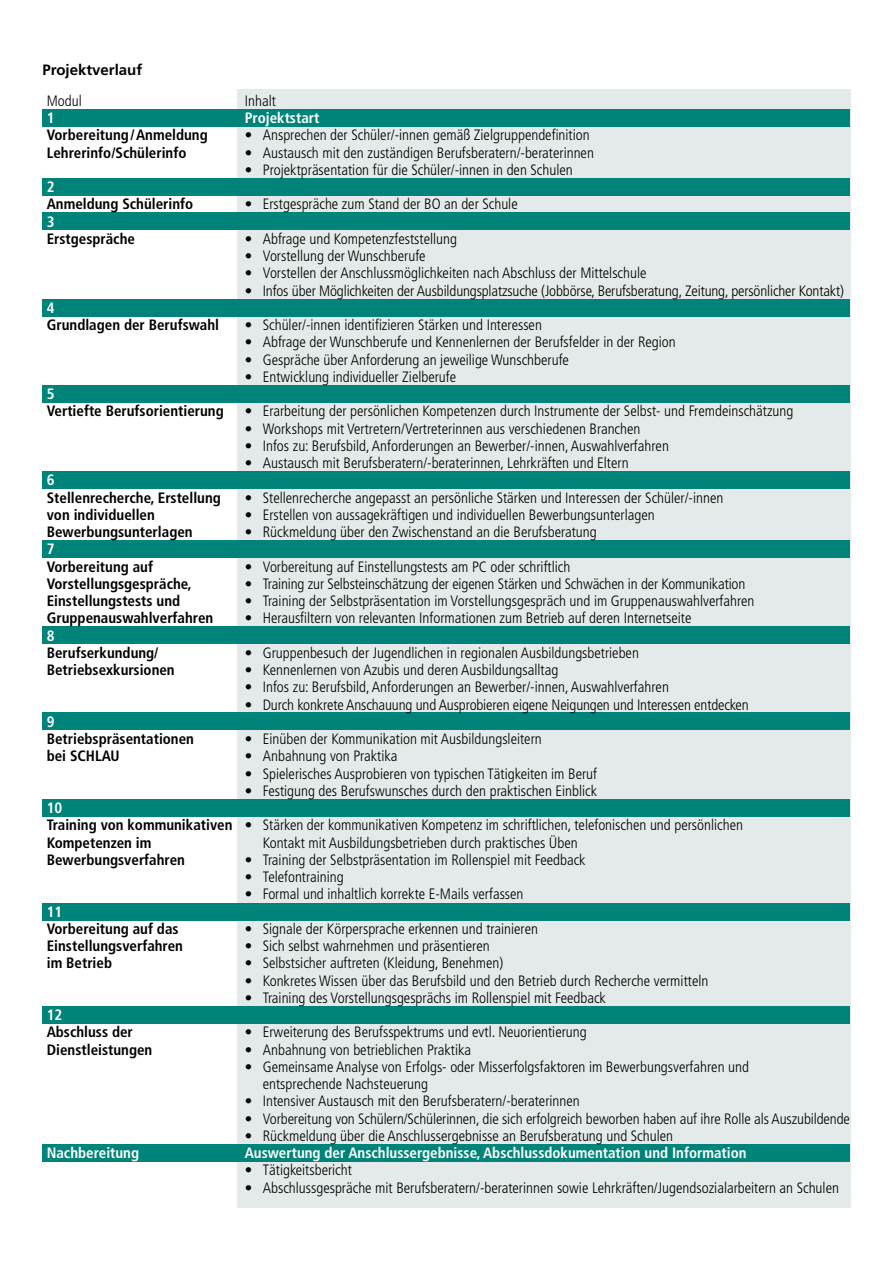
<style>
.page{position:relative;width:893px;height:1263px;background:#fff}
.page>*{position:absolute;margin:0;border:0;box-sizing:border-box;transform-origin:0 0}
.t1{font:300 condensed 15px/17.2px "Frutiger";color:#000}
.t2{font:700 condensed 15px "Frutiger";color:#000}
.t3{font:700 condensed 15px "Frutiger";color:#fff}
.t4{font:700 15px "Frutiger";color:#000}
.s1{font-weight:700;color:#fff}
.s2{font-weight:700}
</style>
<div class="page">
<div style="left:237px;top:89px;width:613px;height:1119px;background:#e4eae9"></div>
<div style="left:43px;top:1145px;width:807px;height:17px;background:#008479"></div>
<div style="left:43px;top:1006px;width:807px;height:17px;background:#008479"></div>
<div style="left:43px;top:903px;width:807px;height:17px;background:#008479"></div>
<div style="left:43px;top:799px;width:807px;height:17px;background:#008479"></div>
<div style="left:43px;top:713px;width:807px;height:17px;background:#008479"></div>
<div style="left:43px;top:627px;width:807px;height:17px;background:#008479"></div>
<div style="left:43px;top:541px;width:807px;height:17px;background:#008479"></div>
<div style="left:43px;top:472px;width:807px;height:17px;background:#008479"></div>
<div style="left:43px;top:385px;width:807px;height:17px;background:#008479"></div>
<div style="left:43px;top:109px;width:807px;height:17px;background:#008479"></div>
<div style="left:43px;top:299px;width:807px;height:17px;background:#008479"></div>
<div style="left:43px;top:212px;width:807px;height:17px;background:#008479"></div>
<div style="left:43px;top:178px;width:807px;height:17px;background:#008479"></div>
<p class="t4" style="left:43px;top:61px;width:101px">Projektverlauf</p>
<p class="t1" style="left:47px;top:92px;width:37px">Modul</p>
<p class="t1" style="left:245px;top:92px;width:33px">Inhalt</p>
<p class="t3" style="left:47px;top:109px;width:9px">1</p>
<p class="t3" style="left:245px;top:109px;width:76px">Projektstart</p>
<p class="t2" style="left:47px;top:126px;width:162px">Vorbereitung/Anmeldung</p>
<p class="t1" style="left:245px;top:127px;width:346px">• Ansprechen der Schüler/-innen gemäß Zielgruppendefinition</p>
<p class="t2" style="left:47px;top:143px;width:141px">Lehrerinfo/Schülerinfo</p>
<p class="t1" style="left:245px;top:144px;width:351px">• Austausch mit den zuständigen Berufsberatern/-beraterinnen</p>
<p class="t1" style="left:245px;top:161px;width:330px">• Projektpräsentation für die Schüler/-innen in den Schulen</p>
<p class="t3" style="left:47px;top:178px;width:9px">2</p>
<p class="t2" style="left:47px;top:195px;width:148px">Anmeldung Schülerinfo</p>
<p class="t1" style="left:245px;top:196px;width:274px">• Erstgespräche zum Stand der BO an der Schule</p>
<p class="t3" style="left:47px;top:212px;width:9px">3</p>
<p class="t2" style="left:47px;top:230px;width:90px">Erstgespräche</p>
<p class="t1" style="left:245px;top:230px;width:214px">• Abfrage und Kompetenzfeststellung</p>
<p class="t1" style="left:245px;top:247px;width:182px">• Vorstellung der Wunschberufe</p>
<p class="t1" style="left:245px;top:265px;width:403px">• Vorstellen der Anschlussmöglichkeiten nach Abschluss der Mittelschule</p>
<p class="t1" style="left:245px;top:282px;width:601px">• Infos über Möglichkeiten der Ausbildungsplatzsuche (Jobbörse, Berufsberatung, Zeitung, persönlicher Kontakt)</p>
<p class="t3" style="left:47px;top:299px;width:9px">4</p>
<p class="t2" style="left:47px;top:316px;width:174px">Grundlagen der Berufswahl</p>
<p class="t1" style="left:245px;top:316px;width:299px">• Schüler/-innen identifizieren Stärken und Interessen</p>
<p class="t1" style="left:245px;top:334px;width:433px">• Abfrage der Wunschberufe und Kennenlernen der Berufsfelder in der Region</p>
<p class="t1" style="left:245px;top:351px;width:326px">• Gespräche über Anforderung an jeweilige Wunschberufe</p>
<p class="t1" style="left:245px;top:368px;width:213px">• Entwicklung individueller Zielberufe</p>
<p class="t3" style="left:47px;top:385px;width:9px">5</p>
<p class="t2" style="left:47px;top:402px;width:179px">Vertiefte Berufsorientierung</p>
<p class="t1" style="left:245px;top:403px;width:550px">• Erarbeitung der persönlichen Kompetenzen durch Instrumente der Selbst- und Fremdeinschätzung</p>
<p class="t1" style="left:245px;top:420px;width:397px">• Workshops mit Vertretern/Vertreterinnen aus verschiedenen Branchen</p>
<p class="t1" style="left:245px;top:437px;width:426px">• Infos zu: Berufsbild, Anforderungen an Bewerber/-innen, Auswahlverfahren</p>
<p class="t1" style="left:245px;top:454px;width:385px">• Austausch mit Berufsberatern/-beraterinnen, Lehrkräften und Eltern</p>
<p class="t3" style="left:47px;top:471px;width:9px">6</p>
<p class="t2" style="left:47px;top:488px;width:176px">Stellenrecherche, Erstellung</p>
<p class="t1" style="left:245px;top:489px;width:480px">• Stellenrecherche angepasst an persönliche Stärken und Interessen der Schüler/-innen</p>
<p class="t2" style="left:47px;top:506px;width:110px">von individuellen</p>
<p class="t1" style="left:245px;top:506px;width:411px">• Erstellen von aussagekräftigen und individuellen Bewerbungsunterlagen</p>
<p class="t2" style="left:47px;top:523px;width:147px">Bewerbungsunterlagen</p>
<p class="t1" style="left:245px;top:523px;width:353px">• Rückmeldung über den Zwischenstand an die Berufsberatung</p>
<p class="t3" style="left:47px;top:540px;width:9px">7</p>
<p class="t2" style="left:47px;top:557px;width:108px">Vorbereitung auf</p>
<p class="t1" style="left:245px;top:558px;width:327px">• Vorbereitung auf Einstellungstests am PC oder schriftlich</p>
<p class="t2" style="left:47px;top:575px;width:146px">Vorstellungsgespräche,</p>
<p class="t1" style="left:245px;top:575px;width:502px">• Training zur Selbsteinschätzung der eigenen Stärken und Schwächen in der Kommunikation</p>
<p class="t2" style="left:47px;top:592px;width:135px">Einstellungstests und</p>
<p class="t1" style="left:245px;top:592px;width:511px">• Training der Selbstpräsentation im Vorstellungsgespräch und im Gruppenauswahlverfahren</p>
<p class="t2" style="left:47px;top:609px;width:168px">Gruppenauswahlverfahren</p>
<p class="t1" style="left:245px;top:610px;width:448px">• Herausfiltern von relevanten Informationen zum Betrieb auf deren Internetseite</p>
<p class="t3" style="left:47px;top:626px;width:9px">8</p>
<p class="t2" style="left:47px;top:644px;width:113px">Berufserkundung/</p>
<p class="t1" style="left:245px;top:644px;width:396px">• Gruppenbesuch der Jugendlichen in regionalen Ausbildungsbetrieben</p>
<p class="t2" style="left:47px;top:661px;width:129px">Betriebsexkursionen</p>
<p class="t1" style="left:245px;top:661px;width:315px">• Kennenlernen von Azubis und deren Ausbildungsalltag</p>
<p class="t1" style="left:245px;top:679px;width:426px">• Infos zu: Berufsbild, Anforderungen an Bewerber/-innen, Auswahlverfahren</p>
<p class="t1" style="left:245px;top:696px;width:505px">• Durch konkrete Anschauung und Ausprobieren eigene Neigungen und Interessen entdecken</p>
<p class="t3" style="left:47px;top:713px;width:9px">9</p>
<p class="t2" style="left:47px;top:730px;width:149px">Betriebspräsentationen</p>
<p class="t1" style="left:245px;top:730px;width:298px">• Einüben der Kommunikation mit Ausbildungsleitern</p>
<p class="t2" style="left:47px;top:747px;width:74px">bei SCHLAU</p>
<p class="t1" style="left:245px;top:748px;width:154px">• Anbahnung von Praktika</p>
<p class="t1" style="left:245px;top:765px;width:354px">• Spielerisches Ausprobieren von typischen Tätigkeiten im Beruf</p>
<p class="t1" style="left:245px;top:782px;width:354px">• Festigung des Berufswunsches durch den praktischen Einblick</p>
<p class="t1" style="left:47px;top:799px;width:698px"><span class="s1">10<br></span><span class="s2">Training von kommunikativen</span> • Stärken der kommunikativen Kompetenz im schriftlichen, telefonischen und persönlichen<br><span class="s2">Kompetenzen im</span></p>
<p class="t1" style="left:263px;top:834px;width:317px">Kontakt mit Ausbildungsbetrieben durch praktisches Üben</p>
<p class="t2" style="left:47px;top:851px;width:140px">Bewerbungsverfahren</p>
<p class="t1" style="left:245px;top:851px;width:342px">• Training der Selbstpräsentation im Rollenspiel mit Feedback</p>
<p class="t1" style="left:245px;top:868px;width:100px">• Telefontraining</p>
<p class="t1" style="left:245px;top:886px;width:280px">• Formal und inhaltlich korrekte E-Mails verfassen</p>
<p class="t3" style="left:47px;top:902px;width:17px">11</p>
<p class="t2" style="left:47px;top:920px;width:133px">Vorbereitung auf das</p>
<p class="t1" style="left:245px;top:920px;width:295px">• Signale der Körpersprache erkennen und trainieren</p>
<p class="t2" style="left:47px;top:937px;width:138px">Einstellungsverfahren</p>
<p class="t1" style="left:245px;top:937px;width:246px">• Sich selbst wahrnehmen und präsentieren</p>
<p class="t2" style="left:47px;top:954px;width:67px">im Betrieb</p>
<p class="t1" style="left:245px;top:955px;width:260px">• Selbstsicher auftreten (Kleidung, Benehmen)</p>
<p class="t1" style="left:245px;top:972px;width:465px">• Konkretes Wissen über das Berufsbild und den Betrieb durch Recherche vermitteln</p>
<p class="t1" style="left:245px;top:989px;width:363px">• Training des Vorstellungsgesprächs im Rollenspiel mit Feedback</p>
<p class="t3" style="left:47px;top:1006px;width:17px">12</p>
<p class="t2" style="left:47px;top:1023px;width:88px">Abschluss der</p>
<p class="t1" style="left:245px;top:1024px;width:343px">• Erweiterung des Berufsspektrums und evtl. Neuorientierung</p>
<p class="t2" style="left:47px;top:1040px;width:107px">Dienstleistungen</p>
<p class="t1" style="left:245px;top:1041px;width:228px">• Anbahnung von betrieblichen Praktika</p>
<p class="t1" style="left:263px;top:1058px;width:488px;text-indent:-18px">• Gemeinsame Analyse von Erfolgs- oder Misserfolgsfaktoren im Bewerbungsverfahren und entsprechende Nachsteuerung</p>
<p class="t1" style="left:245px;top:1093px;width:336px">• Intensiver Austausch mit den Berufsberatern/-beraterinnen</p>
<p class="t1" style="left:245px;top:1110px;width:607px">• Vorbereitung von Schülern/Schülerinnen, die sich erfolgreich beworben haben auf ihre Rolle als Auszubildende</p>
<p class="t1" style="left:245px;top:1127px;width:430px">• Rückmeldung über die Anschlussergebnisse an Berufsberatung und Schulen</p>
<p class="t3" style="left:47px;top:1144px;width:94px">Nachbereitung</p>
<p class="t3" style="left:245px;top:1144px;width:503px">Auswertung der Anschlussergebnisse, Abschlussdokumentation und Information</p>
<p class="t1" style="left:245px;top:1162px;width:109px">• Tätigkeitsbericht</p>
<p class="t1" style="left:245px;top:1179px;width:596px">• Abschlussgespräche mit Berufsberatern/-beraterinnen sowie Lehrkräften/Jugendsozialarbeitern an Schulen</p>
</div>
